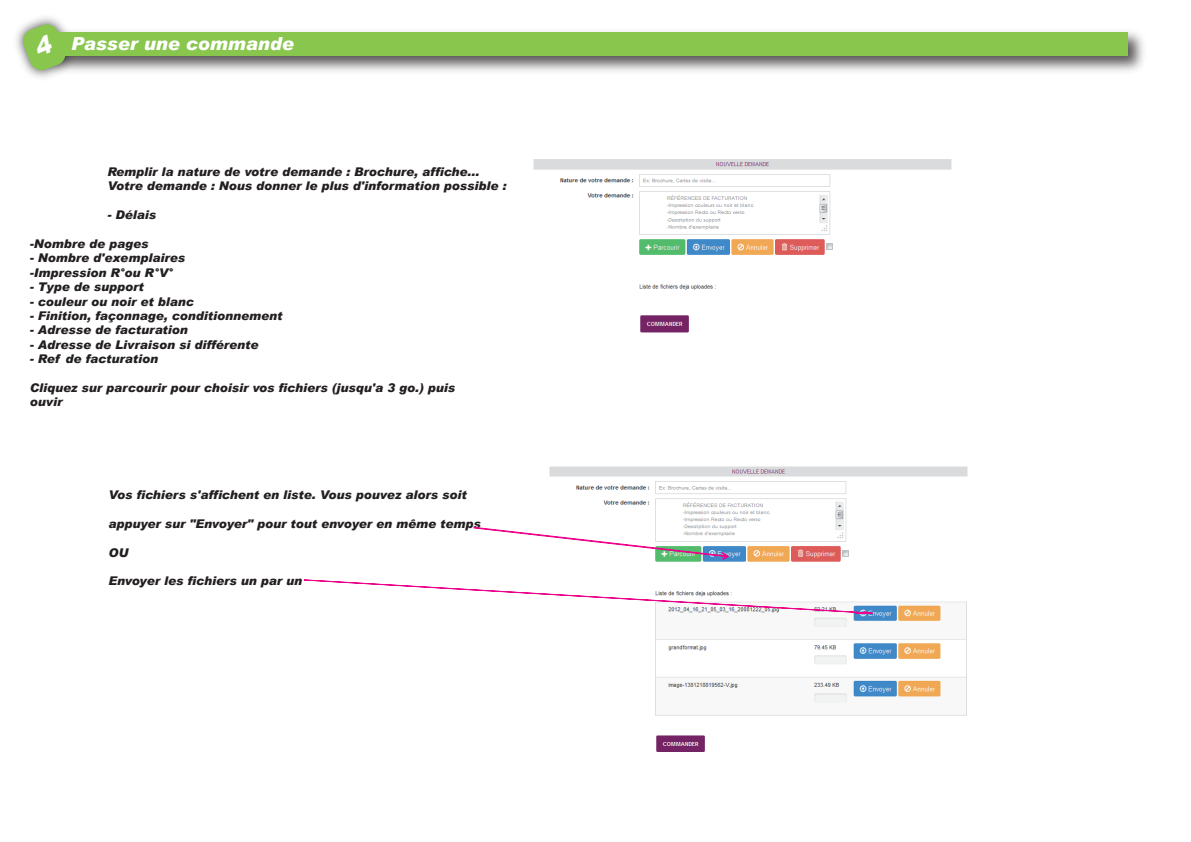
<style>
.page{position:relative;width:1191px;height:842px;background:#fff}
.page>*{position:absolute;margin:0;border:0;box-sizing:border-box;transform-origin:0 0}
.t1{font:italic 900 18px "Arial";color:#fff}
.t2{font:italic 900 12px/14.4px "Arial";color:#231f20}
.t3{font:italic 900 12px/14.4px "Arial";color:#231f20}
.s1{font-style:inherit}
</style>
<div class="page">
<img style="left:80px;top:31px;width:1064px;height:41px">
<div style="left:49px;top:32px;width:1079px;height:24px;background:#88c64e"></div>
<img style="left:16px;top:17px;width:64px;height:61px">
<img style="left:533px;top:159px;width:419px;height:174px">
<img style="left:549px;top:466px;width:419px;height:286px">
<svg style="left:474px;top:527px;width:254px;height:32px"></svg>
<svg style="left:303px;top:579px;width:577px;height:35px"></svg>
<svg style="left:21px;top:23px;width:46px;height:49px"></svg>
<p class="t1" style="left:71px;top:33px;width:224px">Passer une commande</p>
<p class="t2" style="left:107px;top:164px;width:400px">Remplir la nature de votre demande : Brochure, affiche...<br>Votre demande : Nous donner le plus d'information possible :</p>
<p class="t2" style="left:107px;top:207px;width:50px">- Délais</p>
<p class="t3" style="left:30px;top:236px;width:120px">-Nombre de pages</p>
<p class="t3" style="left:30px;top:251px;width:157px"><span class="s1">- Nombre d'exemplaire</span>s -Impression R°ou R°V°</p>
<p class="t3" style="left:30px;top:279px;width:115px">- Type de support</p>
<p class="t2" style="left:30px;top:294px;width:166px">- couleur ou noir et blanc</p>
<p class="t3" style="left:30px;top:308px;width:254px"><span class="s1">- Finition</span>, façonnage, conditionnement</p>
<p class="t2" style="left:30px;top:323px;width:160px">- Adresse de facturation</p>
<p class="t3" style="left:30px;top:337px;width:230px">- Adresse de Livraison si différente</p>
<p class="t2" style="left:30px;top:351px;width:130px">- Ref de facturation</p>
<p class="t2" style="left:30px;top:380px;width:427px">Cliquez sur parcourir pour choisir vos fichiers (jusqu'a 3 go.) puis ouvir</p>
<p class="t2" style="left:108px;top:487px;width:360px">Vos fichiers s'affichent en liste. Vous pouvez alors soit</p>
<p class="t2" style="left:108px;top:516px;width:374px"><span class="s1">a</span>ppuyer sur <span class="s1">"</span>Envoyer<span class="s1">"</span> pour tout envoyer en même temps</p>
<p class="t2" style="left:108px;top:545px;width:21px">OU</p>
<p class="t2" style="left:108px;top:574px;width:195px">Envoyer <span class="s1">les fichiers</span> un par un</p>
</div>
